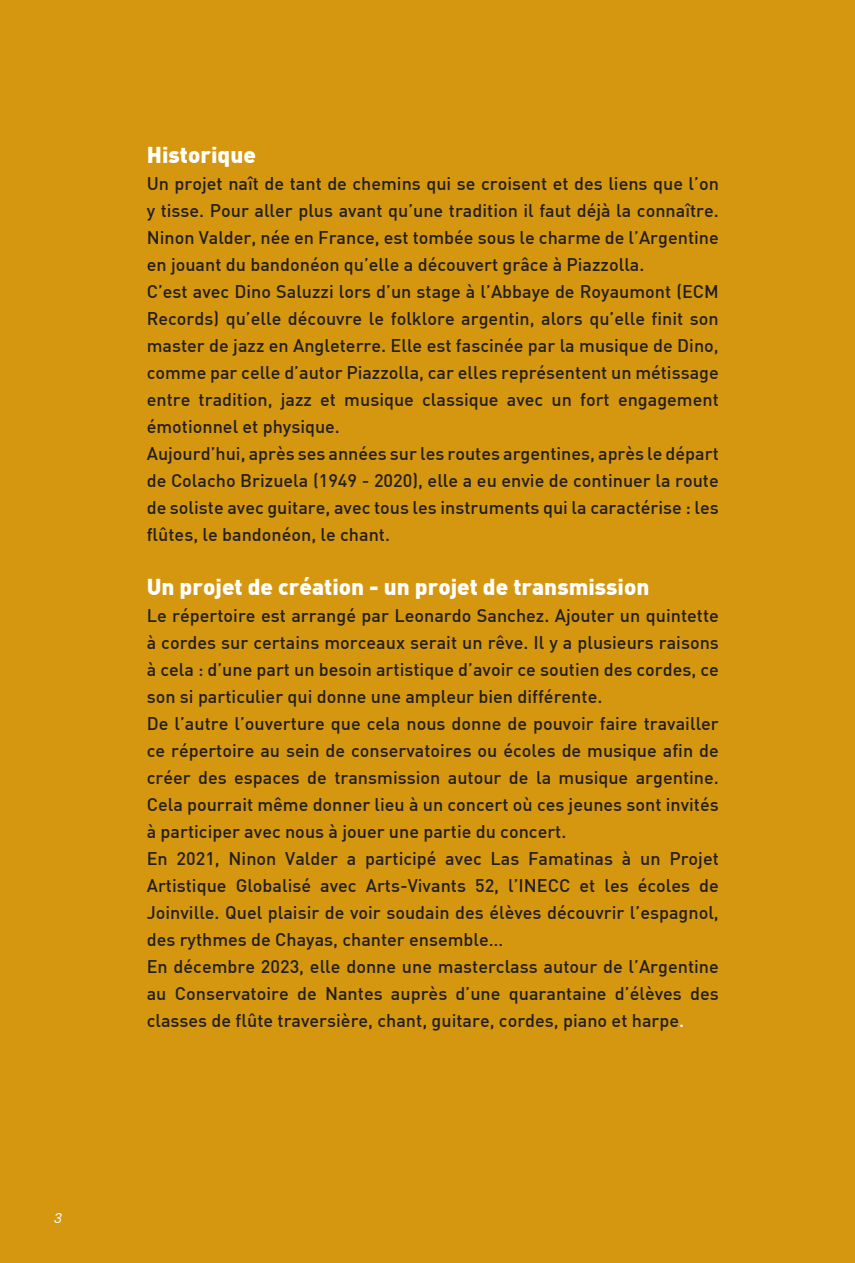
<style>
.page{position:relative;width:855px;height:1263px;background:#fff}
.page>*{position:absolute;margin:0;border:0;box-sizing:border-box;transform-origin:0 0}
.t1{font:900 22.5px "DIN";color:#fff}
.t2{font:500 18px/27px "DIN";color:#231f20}
.t3{font:italic 13.5px "Poppins";color:#fff}
.s1{color:#fff}
</style>
<div class="page">
<div style="left:0;top:0;width:855px;height:1262px;background:#d5970f"></div>
<p class="t3" style="left:54px;top:1210px;width:9px">3</p>
<p class="t1" style="left:147px;top:140px;width:111px">Historique</p>
<p class="t2" style="left:147px;top:169px;width:573px">Un projet naît de tant de chemins qui se croisent et des liens que l’on y tisse. Pour aller plus avant qu’une tradition il faut déjà la connaître.<br>Ninon Valder, née en France, est tombée sous le charme de l’Argentine en jouant du bandonéon qu’elle a découvert grâce à Piazzolla.<br>C’est avec Dino Saluzzi lors d’un stage à l’Abbaye de Royaumont (ECM Records) qu’elle découvre le folklore argentin, alors qu’elle finit son master de jazz en Angleterre. Elle est fascinée par la musique de Dino, comme par celle d’autor Piazzolla, car elles représentent un métissage entre tradition, jazz et musique classique avec un fort engagement émotionnel et physique.<br>Aujourd’hui, après ses années sur les routes argentines, après le départ de Colacho Brizuela (1949 - 2020), elle a eu envie de continuer la route de soliste avec guitare, avec tous les instruments qui la caractérise : les flûtes, le bandonéon, le chant.</p>
<p class="t1" style="left:147px;top:572px;width:504px">Un projet de création - un projet de transmission</p>
<p class="t2" style="left:147px;top:601px;width:573px">Le répertoire est arrangé par Leonardo Sanchez. Ajouter un quintette à cordes sur certains morceaux serait un rêve. Il y a plusieurs raisons à cela : d’une part un besoin artistique d’avoir ce soutien des cordes, ce son si particulier qui donne une ampleur bien différente.<br>De l’autre l’ouverture que cela nous donne de pouvoir faire travailler ce répertoire au sein de conservatoires ou écoles de musique afin de créer des espaces de transmission autour de la musique argentine.<br>Cela pourrait même donner lieu à un concert où ces jeunes sont invités à participer avec nous à jouer une partie du concert.<br>En 2021, Ninon Valder a participé avec Las Famatinas à un Projet Artistique Globalisé avec Arts-Vivants 52, l’INECC et les écoles de Joinville. Quel plaisir de voir soudain des élèves découvrir l’espagnol, des rythmes de Chayas, chanter ensemble…<br>En décembre 2023, elle donne une masterclass autour de l’Argentine au Conservatoire de Nantes auprès d’une quarantaine d’élèves des classes de flûte traversière, chant, guitare, cordes, piano et harpe<span class="s1">.</span></p>
</div>
